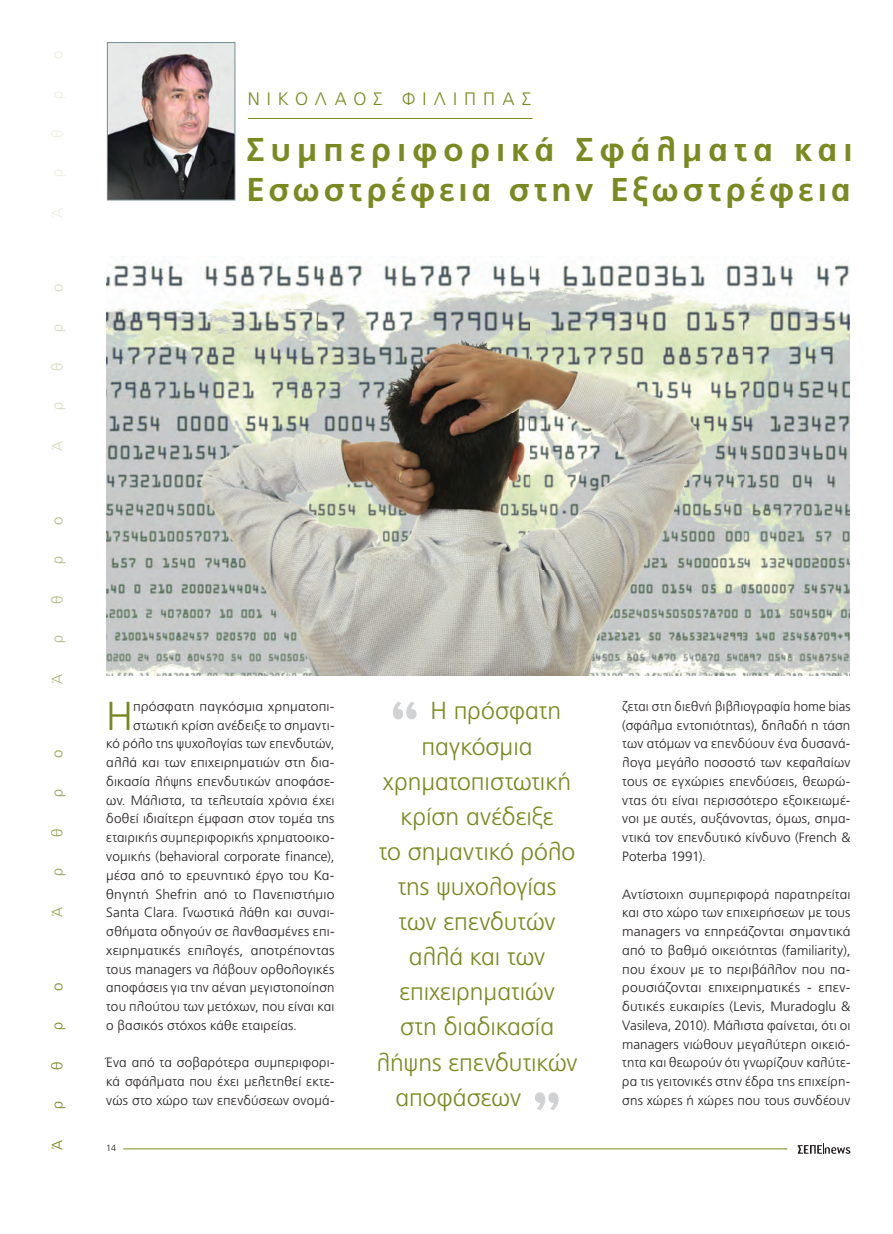
<style>
.page{position:relative;width:893px;height:1234px;background:#fff}
.page>*{position:absolute;margin:0;border:0;box-sizing:border-box;transform-origin:0 0}
.t1{font:300 40.35px "PF Catalog";color:#7b8921}
.t2{font:700 33px/39.6px "PF Catalog";letter-spacing:.15em;color:#7b8921}
.t3{font:300 24.75px "PF Catalog";color:#7b8921}
.t4{font:300 18px "PF Catalog";letter-spacing:.39em;color:#7b8921}
.t5{font:300 15px "PF Catalog";color:#7b8921}
.t6{font:300 15px "PF Catalog";color:#97a150}
.t7{font:300 15px "PF Catalog";color:#b3ba81}
.t8{font:300 15px "PF Catalog";color:#d7daba}
.t9{font:300 15px "PF Catalog";color:#edeee0}
.t10{font:300 13.5px/18.8px "PF Catalog";letter-spacing:.015em;color:#231f20;text-align:justify}
.t11{font:300 9px "PF Catalog";color:#231f20}
</style>
<div class="page">
<img style="left:109px;top:44px;width:124px;height:154px">
<div style="left:107px;top:42px;width:128px;height:158px;border:1px solid #768a90"></div>
<svg style="left:797px;top:1143px;width:53px;height:10px"></svg>
<hr style="left:123px;top:1148px;width:664px;height:1px;background:#7b8921">
<hr style="left:248px;top:118px;width:285px;height:1px;background:#7b8921">
<svg style="left:393px;top:701px;width:24px;height:18px"></svg>
<svg style="left:535px;top:1092px;width:24px;height:17px"></svg>
<img style="left:106px;top:261px;width:744px;height:414px">
<p class="t9" style="left:51px;top:59px;width:10px;rotate:-90deg">ο</p>
<p class="t9" style="left:51px;top:99px;width:10px;rotate:-90deg">ρ</p>
<p class="t9" style="left:51px;top:138px;width:10px;rotate:-90deg">θ</p>
<p class="t9" style="left:51px;top:177px;width:10px;rotate:-90deg">ρ</p>
<p class="t9" style="left:51px;top:218px;width:12px;rotate:-90deg">Ά</p>
<p class="t8" style="left:51px;top:292px;width:10px;rotate:-90deg">ο</p>
<p class="t8" style="left:51px;top:331px;width:10px;rotate:-90deg">ρ</p>
<p class="t8" style="left:51px;top:371px;width:10px;rotate:-90deg">θ</p>
<p class="t8" style="left:51px;top:410px;width:10px;rotate:-90deg">ρ</p>
<p class="t8" style="left:51px;top:451px;width:12px;rotate:-90deg">Ά</p>
<p class="t7" style="left:51px;top:525px;width:10px;rotate:-90deg">ο</p>
<p class="t7" style="left:51px;top:564px;width:10px;rotate:-90deg">ρ</p>
<p class="t7" style="left:51px;top:603px;width:10px;rotate:-90deg">θ</p>
<p class="t7" style="left:51px;top:642px;width:10px;rotate:-90deg">ρ</p>
<p class="t7" style="left:51px;top:684px;width:12px;rotate:-90deg">Ά</p>
<p class="t6" style="left:51px;top:758px;width:10px;rotate:-90deg">ο</p>
<p class="t6" style="left:51px;top:797px;width:10px;rotate:-90deg">ρ</p>
<p class="t6" style="left:51px;top:836px;width:10px;rotate:-90deg">θ</p>
<p class="t6" style="left:51px;top:875px;width:10px;rotate:-90deg">ρ</p>
<p class="t6" style="left:51px;top:916px;width:12px;rotate:-90deg">Ά</p>
<p class="t5" style="left:51px;top:990px;width:10px;rotate:-90deg">ο</p>
<p class="t5" style="left:51px;top:1029px;width:10px;rotate:-90deg">ρ</p>
<p class="t5" style="left:51px;top:1069px;width:10px;rotate:-90deg">θ</p>
<p class="t5" style="left:51px;top:1108px;width:10px;rotate:-90deg">ρ</p>
<p class="t5" style="left:51px;top:1149px;width:12px;rotate:-90deg">Ά</p>
<h3 class="t4" style="left:248px;top:92px;width:285px">ΝΙΚΟΛΑΟΣ ΦΙΛΙΠΠΑΣ</h3>
<h2 class="t2" style="left:247px;top:133px;width:607px">Συμπεριφορικά Σφάλματα και<br>Εσωστρέφεια στην Εξωστρέφεια</h2>
<h1 class="t1" style="left:106px;top:699px;width:28px">Η</h1>
<p class="t10" style="left:133px;top:697px;width:203px">πρόσφατη παγκόσμια χρηματοπι-</p>
<p class="t10" style="left:133px;top:716px;width:203px">στωτική κρίση ανέδειξε το σημαντι-</p>
<p class="t10" style="left:106px;top:735px;width:230px">κό ρόλο της ψυχολογίας των επενδυτών,</p>
<p class="t10" style="left:106px;top:754px;width:230px">αλλά και των επιχειρηματιών στη δια-</p>
<p class="t10" style="left:106px;top:772px;width:230px">δικασία λήψης επενδυτικών αποφάσε-</p>
<p class="t10" style="left:106px;top:791px;width:230px">ων. Μάλιστα, τα τελευταία χρόνια έχει</p>
<p class="t10" style="left:106px;top:810px;width:230px">δοθεί ιδιαίτερη έμφαση στον τομέα της</p>
<p class="t10" style="left:106px;top:829px;width:230px">εταιρικής συμπεριφορικής χρηματοοικο-</p>
<p class="t10" style="left:106px;top:847px;width:230px">νομικής (behavioral corporate finance),</p>
<p class="t10" style="left:106px;top:866px;width:230px">μέσα από το ερευνητικό έργο του Κα-</p>
<p class="t10" style="left:106px;top:885px;width:230px">θηγητή Shefrin από το Πανεπιστήμιο</p>
<p class="t10" style="left:106px;top:904px;width:230px">Santa Clara. Γνωστικά λάθη και συναι-</p>
<p class="t10" style="left:106px;top:922px;width:230px">σθήματα οδηγούν σε λανθασμένες επι-</p>
<p class="t10" style="left:106px;top:941px;width:230px">χειρηματικές επιλογές, αποτρέποντας</p>
<p class="t10" style="left:106px;top:960px;width:230px">τους managers να λάβουν ορθολογικές</p>
<p class="t10" style="left:106px;top:979px;width:230px">αποφάσεις για την αέναη μεγιστοποίηση</p>
<p class="t10" style="left:106px;top:997px;width:230px">του πλούτου των μετόχων, που είναι και</p>
<p class="t10" style="left:106px;top:1016px;width:192px">ο βασικός στόχος κάθε εταιρείας.</p>
<p class="t10" style="left:106px;top:1054px;width:230px">Ένα από τα σοβαρότερα συμπεριφορι&shy;κά σφάλματα που έχει μελετηθεί εκτε&shy;νώς στο χώρο των επενδύσεων ονομά-</p>
<p class="t11" style="left:106px;top:1143px;width:11px">14</p>
<h3 class="t3" style="left:430px;top:700px;width:132px">Η πρόσφατη</h3>
<h3 class="t3" style="left:422px;top:735px;width:113px">παγκόσμια</h3>
<h3 class="t3" style="left:383px;top:770px;width:190px">χρηματοπιστωτική</h3>
<h3 class="t3" style="left:400px;top:806px;width:155px">κρίση ανέδειξε</h3>
<h3 class="t3" style="left:379px;top:841px;width:198px">το σημαντικό ρόλο</h3>
<h3 class="t3" style="left:398px;top:876px;width:160px">της ψυχολογίας</h3>
<h3 class="t3" style="left:399px;top:911px;width:158px">των επενδυτών</h3>
<h3 class="t3" style="left:409px;top:946px;width:138px">αλλά και των</h3>
<h3 class="t3" style="left:399px;top:981px;width:157px">επιχειρηματιών</h3>
<h3 class="t3" style="left:400px;top:1016px;width:156px">στη διαδικασία</h3>
<h3 class="t3" style="left:377px;top:1051px;width:202px">λήψης επενδυτικών</h3>
<h3 class="t3" style="left:395px;top:1086px;width:127px">αποφάσεων</h3>
<p class="t10" style="left:622px;top:697px;width:230px">ζεται στη διεθνή βιβλιογραφία home bias (σφάλμα εντοπιότητας), δηλαδή η τάση των ατόμων να επενδύουν ένα δυσανά&shy;λογα μεγάλο ποσοστό των κεφαλαίων τους σε εγχώριες επενδύσεις, θεωρώ&shy;ντας ότι είναι περισσότερο εξοικειωμέ&shy;νοι με αυτές, αυξάνοντας, όμως, σημα&shy;ντικά τον επενδυτικό κίνδυνο (French &amp; Poterba 1991).</p>
<p class="t10" style="left:622px;top:885px;width:230px">Αντίστοιχη συμπεριφορά παρατηρείται και στο χώρο των επιχειρήσεων με τους managers να επηρεάζονται σημαντικά από το βαθμό οικειότητας (familiarity), που έχουν με το περιβάλλον που πα&shy;ρουσιάζονται επιχειρηματικές - επεν&shy;δυτικές ευκαιρίες (Levis, Muradoglu &amp; Vasileva, 2010). Μάλιστα φαίνεται, ότι οι managers νιώθουν μεγαλύτερη οικειό&shy;τητα και θεωρούν ότι γνωρίζουν καλύτε&shy;ρα τις γειτονικές στην έδρα της επιχείρη&shy;σης χώρες ή χώρες που τους συνδέουν</p>
</div>
